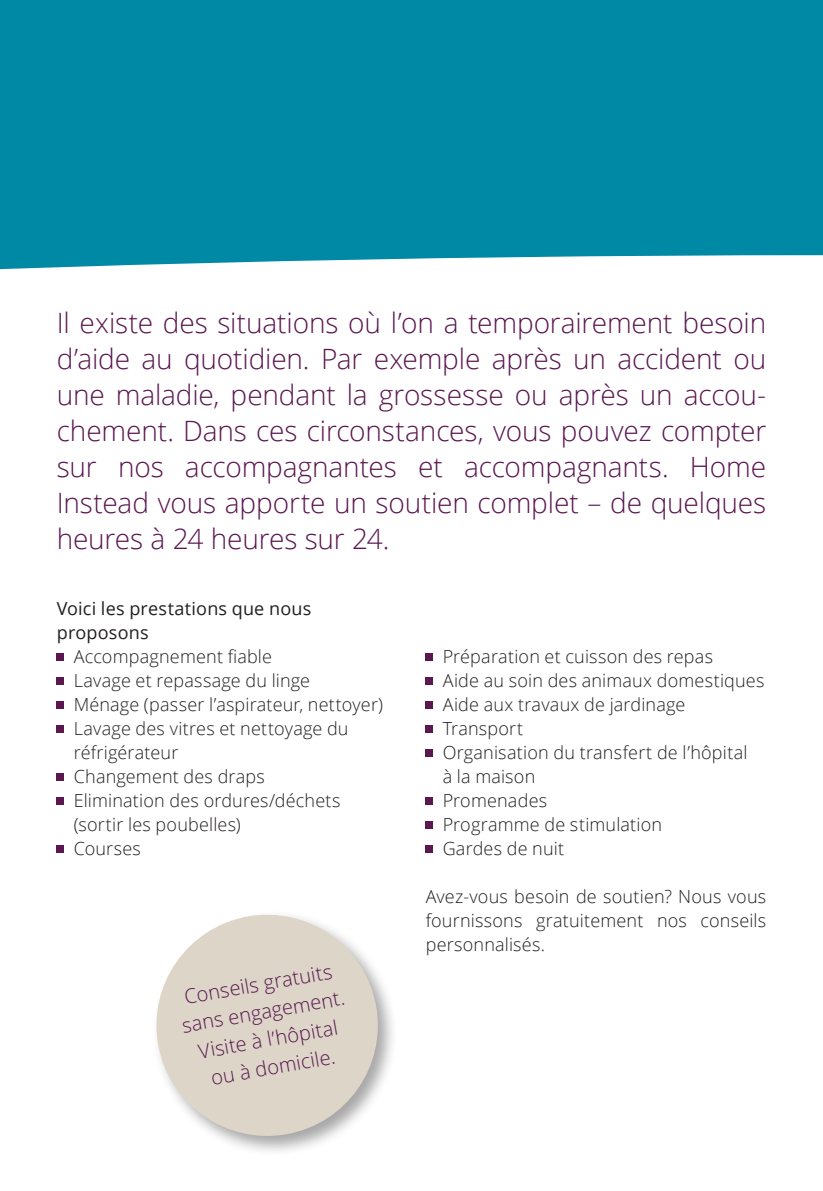
<style>
.page{position:relative;width:823px;height:1191px;background:#fff}
.page>*{position:absolute;margin:0;border:0;box-sizing:border-box;transform-origin:0 0}
.t1{font:300 28px/36px "Open Sans";letter-spacing:-.005em;color:#5a1750;text-align:justify}
.t2{font:300 20px/28px "Open Sans";color:#5a1750;text-align:center}
.t3{font:300 18px/24px "Open Sans";letter-spacing:.01em;color:#231f20}
.t4{font:18px/24px "Open Sans";letter-spacing:.01em;color:#231f20}
</style>
<div class="page">
<div style="left:0;top:0;width:822px;height:1191px;background:#0089a5"></div>
<div style="left:0;top:255px;width:822px;height:936px;background:#fff"></div>
<div style="left:57px;top:653px;width:7px;height:7px;background:#5a1750"></div>
<div style="left:57px;top:677px;width:7px;height:7px;background:#5a1750"></div>
<div style="left:57px;top:701px;width:7px;height:7px;background:#5a1750"></div>
<div style="left:57px;top:725px;width:7px;height:7px;background:#5a1750"></div>
<div style="left:57px;top:773px;width:7px;height:7px;background:#5a1750"></div>
<div style="left:57px;top:797px;width:7px;height:7px;background:#5a1750"></div>
<div style="left:57px;top:845px;width:7px;height:7px;background:#5a1750"></div>
<div style="left:425px;top:653px;width:8px;height:7px;background:#5a1750"></div>
<div style="left:425px;top:677px;width:8px;height:7px;background:#5a1750"></div>
<div style="left:425px;top:701px;width:8px;height:7px;background:#5a1750"></div>
<div style="left:425px;top:725px;width:8px;height:7px;background:#5a1750"></div>
<div style="left:425px;top:749px;width:8px;height:7px;background:#5a1750"></div>
<div style="left:425px;top:797px;width:8px;height:7px;background:#5a1750"></div>
<div style="left:425px;top:821px;width:8px;height:7px;background:#5a1750"></div>
<div style="left:425px;top:845px;width:8px;height:7px;background:#5a1750"></div>
<div style="left:152px;top:910px;width:246px;height:246px;background:#231f20;opacity:.4"></div>
<svg style="left:147px;top:906px;width:239px;height:238px;background:#e3ded5"></svg>
<p class="t1" style="left:57px;top:304px;width:710px">Il existe des situations où l’on a temporairement besoin d’aide au quotidien. Par exemple après un accident ou une maladie, pendant la grossesse ou après un accou&shy;chement. Dans ces circonstances, vous pouvez compter sur nos accompagnantes et accompagnants. Home Instead vous apporte un soutien complet – de quelques heures à 24 heures sur 24.</p>
<p class="t4" style="left:57px;top:595px;width:256px">Voici les prestations que nous proposons</p>
<p class="t3" style="left:74px;top:643px;width:310px">Accompagnement fiable<br>Lavage et repassage du linge<br>Ménage (passer l’aspirateur, nettoyer)<br>Lavage des vitres et nettoyage du réfrigérateur<br>Changement des draps<br>Elimination des ordures/déchets (sortir les poubelles)<br>Courses</p>
<p class="t3" style="left:442px;top:643px;width:323px">Préparation et cuisson des repas<br>Aide au soin des animaux domestiques<br>Aide aux travaux de jardinage<br>Transport<br>Organisation du transfert de l’hôpital<br>à la maison<br>Promenades<br>Programme de stimulation<br>Gardes de nuit</p>
<p class="t3" style="left:425px;top:883px;width:342px;text-align:justify">Avez-vous besoin de soutien? Nous vous fournissons gratuitement nos conseils personnalisés.</p>
<p class="t2" style="left:174px;top:984px;width:166px;rotate:-10deg">Conseils gratuits sans engagement.<br>Visite à l’hôpital ou à domicile.</p>
</div>
